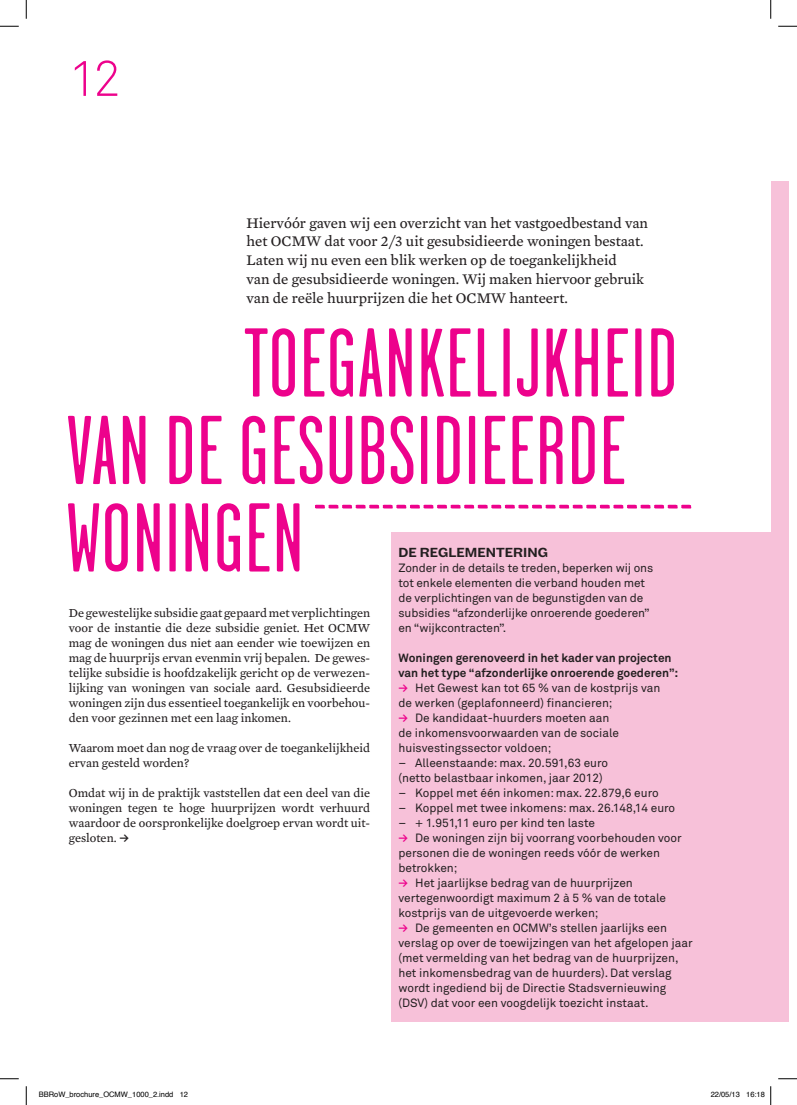
<style>
.page{position:relative;width:797px;height:1105px;background:#fff}
.page>*{position:absolute;margin:0;border:0;box-sizing:border-box;transform-origin:0 0}
.t1{font:97.5px/87.5px "Garage Gothic";letter-spacing:.02em;color:#ed028c}
.t2{font:60px "Garage Gothic";color:#ed028c}
.t3{font:300 50px "Akkurat";color:#ed028c}
.t4{font:15px/18.8px "Mercury Text G3";color:#231f20}
.t5{font:500 13.75px "Maple";color:#231f20}
.t6{font:12.5px/15px "Mercury Text G3";color:#231f20;text-align:justify}
.t7{font:11.88px/15px "Akkurat";color:#231f20}
.t8{font:7.5px "Helvetica";color:#000}
.s1{font-weight:700}
.s2{font-weight:700;color:#ed028c}
.s3{font-family:"Akkurat";font-weight:700;font-size:11.88px}
</style>
<div class="page">
<div style="left:391px;top:532px;width:397px;height:490px;background:#f7c1d9"></div>
<div style="left:770px;top:182px;width:18px;height:840px;background:#f7c1d9"></div>
<svg style="left:0;top:25px;width:19px;height:2px"></svg>
<svg style="left:778px;top:25px;width:19px;height:2px"></svg>
<svg style="left:0;top:1078px;width:19px;height:1px"></svg>
<svg style="left:778px;top:1078px;width:19px;height:1px"></svg>
<svg style="left:25px;top:0;width:2px;height:19px"></svg>
<svg style="left:25px;top:1086px;width:2px;height:19px"></svg>
<svg style="left:770px;top:0;width:1px;height:19px"></svg>
<svg style="left:770px;top:1086px;width:1px;height:19px"></svg>
<h3 class="t3" style="left:69px;top:47px;width:53px">12</h3>
<p class="t4" style="left:246px;top:213px;width:403px">Hiervóór gaven wij een overzicht van het vastgoedbestand van het OCMW dat voor 2/3 uit gesubsidieerde woningen bestaat.<br>Laten wij nu even een blik werken op de toegankelijkheid<br>van de gesubsidieerde woningen. Wij maken hiervoor gebruik van de reële huurprijzen die het OCMW hanteert.</p>
<h1 class="t1" style="left:67px;top:321px;width:611px;text-indent:177px">TOEGANKELIJKHEID<br>VAN DE GESUBSIDIEERDE<br>WONINGEN</h1>
<h2 class="t2" style="left:314px;top:470px;width:380px">----------------------------</h2>
<p class="t5" style="left:398px;top:544px;width:32px">DE REGLEMENTER</p>
<p class="t5" style="left:523px;top:544px;width:15px">ING</p>
<p class="t7" style="left:398px;top:560px;width:256px">Zonder in de details te treden, beperken wij ons tot enkele elementen die verband houden met de verplichtingen van de begunstigden van de subsidies “afzonderlijke onroerende goederen” en “wijkcontracten”.</p>
<p class="t7" style="left:398px;top:650px;width:281px"><span class="s1">Woningen gerenoveerd in het kader van projecten van het type “afzonderlijke onroerende goederen”: </span><span class="s2">≥</span> Het Gewest kan tot 65 % van de kostprijs van<br>de werken (geplafonneerd) financieren;<br><span class="s2">≥</span> De kandidaat-huurders moeten aan<br>de inkomensvoorwaarden van de sociale huisvestingssector voldoen;</p>
<p class="t7" style="left:398px;top:755px;width:211px">– Alleenstaande: max. 20.591,63 euro (netto belastbaar inkomen, jaar 2012)</p>
<p class="t7" style="left:398px;top:785px;width:262px">– Koppel met één inkomen: max. 22.879,6 euro</p>
<p class="t7" style="left:398px;top:800px;width:278px">– Koppel met twee inkomens: max. 26.148,14 euro</p>
<p class="t7" style="left:398px;top:815px;width:296px">– + 1.951,11 euro per kind ten laste<br><span class="s2">≥</span> De woningen zijn bij voorrang voorbehouden voor personen die de woningen reeds vóór de werken betrokken;<br><span class="s2">≥</span> Het jaarlijkse bedrag van de huurprijzen vertegenwoordigt maximum 2 à 5 % van de totale kostprijs van de uitgevoerde werken;<br><span class="s2">≥</span> De gemeenten en OCMW’s stellen jaarlijks een verslag op over de toewijzingen van het afgelopen jaar (met vermelding van het bedrag van de huurprijzen, het inkomensbedrag van de huurders). Dat verslag wordt ingediend bij de Directie Stadsvernieuwing (DSV) dat voor een voogdelijk toezicht instaat.</p>
<p class="t6" style="left:69px;top:605px;width:303px">De gewestelijke subsidie gaat gepaard met verplichtingen voor de instantie die deze subsidie geniet. Het OCMW mag de woningen dus niet aan eender wie toewijzen en mag de huurprijs ervan evenmin vrij bepalen. De gewes&shy;telijke subsidie is hoofdzakelijk gericht op de verwezen&shy;lijking van woningen van sociale aard. Gesubsidieerde woningen zijn dus essentieel toegankelijk en voorbehou&shy;den voor gezinnen met een laag inkomen.</p>
<p class="t6" style="left:69px;top:740px;width:303px">Waarom moet dan nog de vraag over de toegankelijkheid ervan gesteld worden?</p>
<p class="t6" style="left:69px;top:785px;width:303px">Omdat wij in de praktijk vaststellen dat een deel van die woningen tegen te hoge huurprijzen wordt verhuurd waardoor de oorspronkelijke doelgroep ervan wordt uit&shy;gesloten. <span class="s3">≥</span></p>
<p class="t8" style="left:39px;top:1089px;width:151px">BBRoW_brochure_OCMW_1000_2.indd 12</p>
<p class="t8" style="left:710px;top:1089px;width:56px">22/05/13 16:18</p>
</div>
